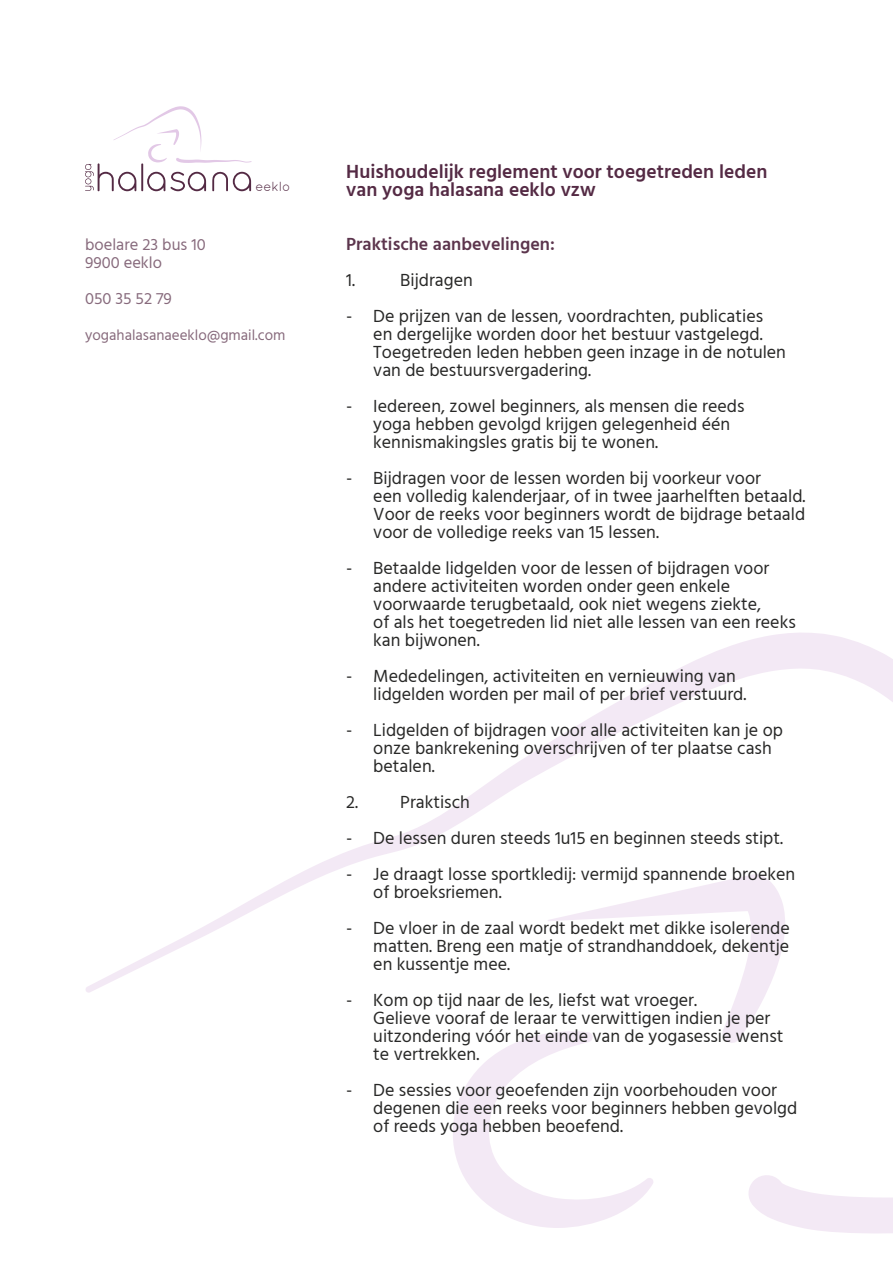
<style>
.page{position:relative;width:893px;height:1263px;background:#fff}
.page>*{position:absolute;margin:0;border:0;box-sizing:border-box;transform-origin:0 0}
.t1{font:600 19.5px/18px "Hind";color:#542a44}
.t2{font:18px/18px "Hind";color:#282827}
.t3{font:600 18px "Hind";color:#5c354d}
.t4{font:16.5px/18px "Hind";color:#876a7c}
.t5{font:15px "Hind";color:#876a7c}
.t6{font:13.2px "Quicksand";color:#542a44}
</style>
<div class="page">
<svg style="left:86px;top:633px;width:807px;height:360px"></svg>
<svg style="left:451px;top:874px;width:442px;height:360px"></svg>
<svg style="left:85px;top:106px;width:167px;height:85px"></svg>
<p class="t6" style="left:255px;top:179px;width:36px">eeklo</p>
<p class="t4" style="left:85px;top:237px;width:122px">boelare 23 bus 10<br>9900 eeklo</p>
<p class="t4" style="left:85px;top:291px;width:88px">050 35 52 79</p>
<p class="t5" style="left:85px;top:325px;width:202px">yogahalasanaeeklo@gmail.com</p>
<p class="t1" style="left:346px;top:164px;width:423px">Huishoudelijk reglement voor toegetreden leden van yoga halasana eeklo vzw</p>
<p class="t3" style="left:346px;top:232px;width:210px">Praktische aanbevelingen:</p>
<p class="t2" style="left:346px;top:272px;width:10px">1.</p>
<p class="t2" style="left:400px;top:272px;width:74px">Bijdragen</p>
<p class="t2" style="left:373px;top:308px;width:414px;text-indent:-27px">- De prijzen van de lessen, voordrachten, publicaties en dergelijke worden door het bestuur vastgelegd.<br>Toegetreden leden hebben geen inzage in de notulen van de bestuursvergadering.</p>
<p class="t2" style="left:373px;top:398px;width:373px;text-indent:-27px">- Iedereen, zowel beginners, als mensen die reeds yoga hebben gevolgd krijgen gelegenheid één kennismakingsles gratis bij te wonen.</p>
<p class="t2" style="left:373px;top:470px;width:434px;text-indent:-27px">- Bijdragen voor de lessen worden bij voorkeur voor<br>een volledig kalenderjaar, of in twee jaarhelften betaald.<br>Voor de reeks voor beginners wordt de bijdrage betaald voor de volledige reeks van 15 lessen.</p>
<p class="t2" style="left:373px;top:560px;width:424px;text-indent:-27px">- Betaalde lidgelden voor de lessen of bijdragen voor andere activiteiten worden onder geen enkele voorwaarde terugbetaald, ook niet wegens ziekte,<br>of als het toegetreden lid niet alle lessen van een reeks kan bijwonen.</p>
<p class="t2" style="left:373px;top:668px;width:375px;text-indent:-27px">- Mededelingen, activiteiten en vernieuwing van lidgelden worden per mail of per brief verstuurd.</p>
<p class="t2" style="left:373px;top:722px;width:411px;text-indent:-27px">- Lidgelden of bijdragen voor alle activiteiten kan je op onze bankrekening overschrijven of ter plaatse cash betalen.</p>
<p class="t2" style="left:346px;top:794px;width:125px">2. Praktisch</p>
<p class="t2" style="left:346px;top:830px;width:438px">- De lessen duren steeds 1u15 en beginnen steeds stipt.</p>
<p class="t2" style="left:373px;top:866px;width:423px;text-indent:-27px">- Je draagt losse sportkledij: vermijd spannende broeken of broeksriemen.</p>
<p class="t2" style="left:373px;top:920px;width:418px;text-align:justify;text-indent:-27px">- De vloer in de zaal wordt bedekt met dikke isolerende matten. Breng een matje of strandhanddoek, dekentje en kussentje mee.</p>
<p class="t2" style="left:373px;top:992px;width:412px;text-indent:-27px">- Kom op tijd naar de les, liefst wat vroeger.<br>Gelieve vooraf de leraar te verwittigen indien je per uitzondering vóór het einde van de yogasessie wenst te vertrekken.</p>
<p class="t2" style="left:373px;top:1082px;width:426px;text-indent:-27px">- De sessies voor geoefenden zijn voorbehouden voor degenen die een reeks voor beginners hebben gevolgd of reeds yoga hebben beoefend.</p>
</div>
